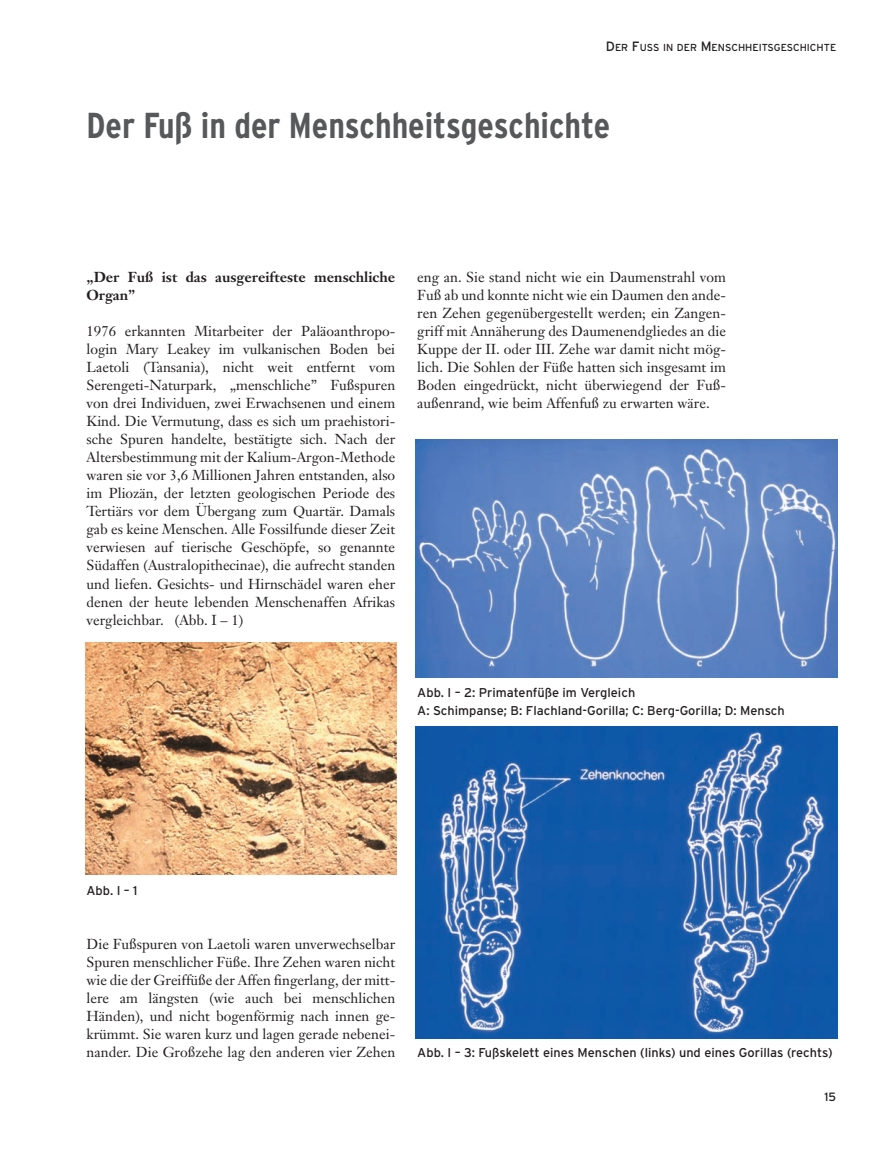
<style>
.page{position:relative;width:893px;height:1149px;background:#fff}
.page>*{position:absolute;margin:0;border:0;box-sizing:border-box;transform-origin:0 0}
.t1{font:700 condensed 36px "Interstate";color:#57585a}
.t2{font:14.25px/18px "Janson Text";color:#231f20;text-align:justify}
.t3{font:700 14.25px/18px "Janson Text";color:#231f20}
.t4{font:12.75px/18px "Interstate";color:#231f20}
.t5{font:12px "Interstate";color:#231f20}
.t6{font:10.2px "Interstate";color:#231f20}
.s1{font-size:13.5px}
</style>
<div class="page">
<img style="left:85px;top:642px;width:312px;height:232px">
<img style="left:416px;top:439px;width:422px;height:237px">
<img style="left:416px;top:726px;width:422px;height:312px">
<p class="t6" style="left:606px;top:41px;width:232px"><span class="s1">D</span>ER <span class="s1">F</span>USS IN DER <span class="s1">M</span>ENSCHHEITSGESCHICHTE</p>
<h1 class="t1" style="left:87px;top:104px;width:525px">Der Fuß in der Menschheitsgeschichte</h1>
<p class="t3" style="left:87px;top:270px;width:310px">„Der Fuß ist das ausgereifteste menschliche<br>Organ”</p>
<p class="t2" style="left:87px;top:324px;width:310px">1976 erkannten Mitarbeiter der Paläoanthropo - login Mary Leakey im vulkanischen Boden bei Laetoli (Tansania), nicht weit entfernt vom Serengeti-Naturpark, „menschliche” Fußspuren von drei Individuen, zwei Erwachsenen und einem Kind. Die Vermutung, dass es sich um praehistori&shy;sche Spuren handelte, bestätigte sich. Nach der Altersbestimmung mit der Kalium-Argon-Methode waren sie vor 3,6 Millionen Jahren entstanden, also im Pliozän, der letzten geologischen Periode des Tertiärs vor dem Übergang zum Quartär. Damals gab es keine Menschen. Alle Fossilfunde dieser Zeit verwiesen auf tierische Geschöpfe, so genannte Südaffen (Australopithecinae), die aufrecht standen und liefen. Gesichts- und Hirnschädel waren eher denen der heute lebenden Menschenaffen Afrikas vergleichbar. (Abb. I – 1)</p>
<p class="t2" style="left:417px;top:270px;width:310px">eng an. Sie stand nicht wie ein Daumenstrahl vom Fuß ab und konnte nicht wie ein Daumen den ande&shy;ren Zehen gegenübergestellt wer den; ein Zan gen - griff mit Annäherung des Daumenend gliedes an die Kuppe der II. oder III. Zehe war damit nicht mög&shy;lich. Die Sohlen der Füße hatten sich insgesamt im Boden eingedrückt, nicht überwiegend der Fuß - außenrand, wie beim Affenfuß zu erwarten wäre.</p>
<p class="t4" style="left:417px;top:683px;width:369px">Abb. I – 2: Primatenfüße im Vergleich<br>A: Schimpanse; B: Flachland-Gorilla; C: Berg-Gorilla; D: Mensch</p>
<p class="t4" style="left:87px;top:881px;width:53px">Abb. I – 1</p>
<p class="t2" style="left:87px;top:936px;width:310px">Die Fußspuren von Laetoli waren unverwechselbar Spuren menschlicher Füße. Ihre Zehen waren nicht wie die der Greiffüße der Affen fingerlang, der mitt&shy;lere am längsten (wie auch bei menschlichen Händen), und nicht bogenförmig nach innen ge - krümmt. Sie waren kurz und lagen gerade nebenei&shy;nander. Die Großzehe lag den anderen vier Zehen</p>
<p class="t4" style="left:417px;top:1043px;width:417px">Abb. I – 3: Fußskelett eines Menschen (links) und eines Gorillas (rechts)</p>
<p class="t5" style="left:824px;top:1088px;width:13px">15</p>
</div>
